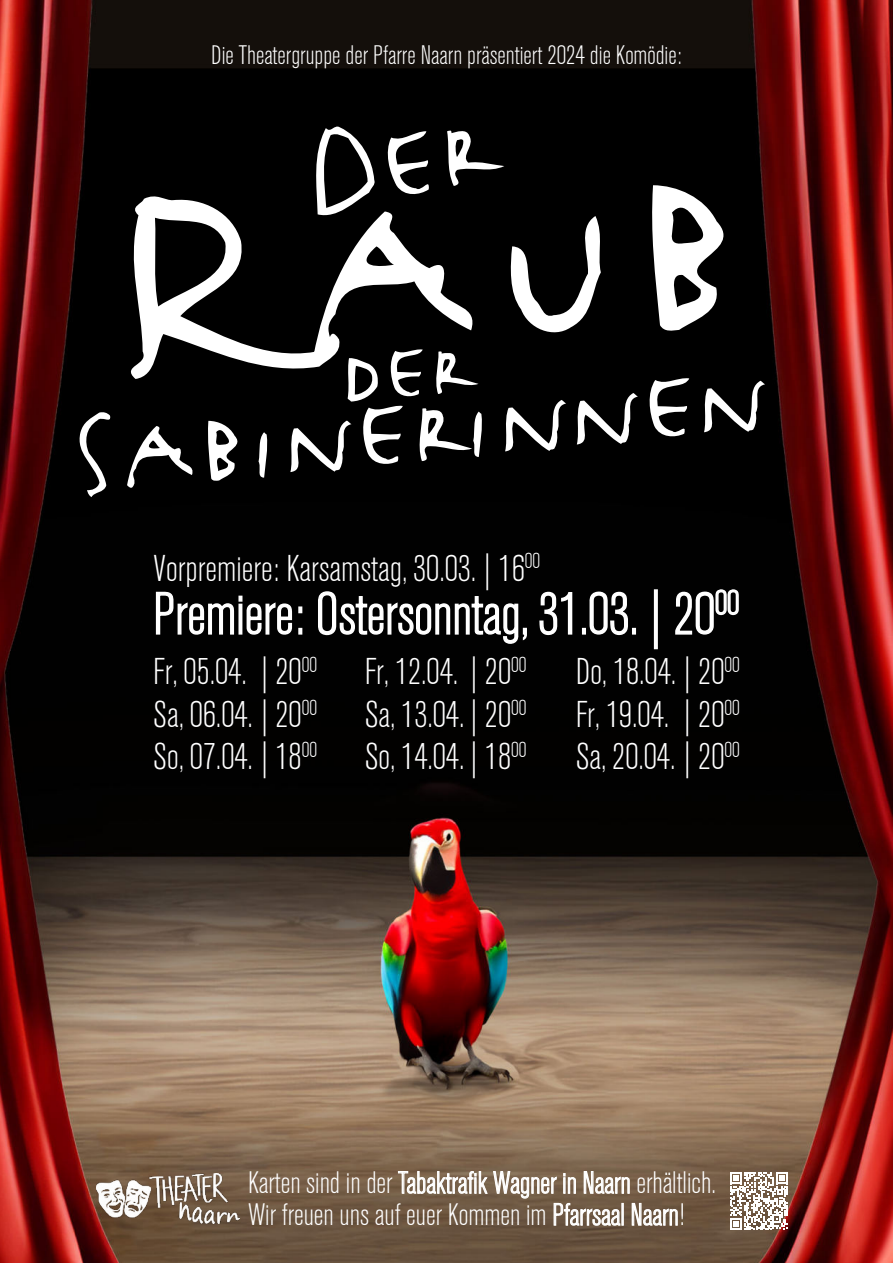
<style>
.page{position:relative;width:893px;height:1263px;background:#fff}
.page>*{position:absolute;margin:0;border:0;box-sizing:border-box;transform-origin:0 0}
.t1{font:300 condensed 58.5px "Akzidenz Grotesk BQ";color:#fff}
.t2{font:300 condensed 36.9px/42.6px "Akzidenz Grotesk BQ";color:#fff;text-align:justify}
.t3{font:300 condensed 30.75px/32px "Akzidenz Grotesk BQ";color:#fff}
.t4{font:300 condensed 26.55px "Akzidenz Grotesk BQ";color:#fff}
</style>
<div class="page">
<img style="left:0;top:0;width:893px;height:1263px">
<svg style="left:312px;top:124px;width:192px;height:61px"></svg>
<svg style="left:120px;top:185px;width:627px;height:192px;fill:#000"></svg>
<svg style="left:347px;top:348px;width:132px;height:29px"></svg>
<svg style="left:75px;top:377px;width:690px;height:120px;background:#1f1f1f"></svg>
<svg style="left:397px;top:1163px;width:281px;height:71px;background:#877462"></svg>
<img style="left:96px;top:1173px;width:143px;height:50px">
<svg style="left:155px;top:590px;width:147px;height:46px;background:#3d3d3d"></svg>
<svg style="left:317px;top:590px;width:211px;height:55px;background:#373737"></svg>
<svg style="left:539px;top:591px;width:34px;height:45px;background:#464646"></svg>
<svg style="left:582px;top:591px;width:54px;height:45px;background:#3e3e3e"></svg>
<div style="left:654px;top:589px;width:4px;height:60px;border:1px solid #fff"></div>
<svg style="left:674px;top:589px;width:65px;height:46px;background:#484848"></svg>
<svg style="left:730px;top:1172px;width:58px;height:58px"></svg>
<p class="t4" style="left:211px;top:44px;width:472px">Die Theatergruppe der Pfarre Naarn präsentiert 2024 die Komödie:</p>
<p class="t2" style="left:153px;top:550px;width:388px">Vorpremiere: Karsamstag, 30.03. | 16<sup>00</sup></p>
<h1 class="t1" style="left:153px;top:590px;width:587px">Premiere: Ostersonntag, 31.03. | 20<sup>00</sup></h1>
<p class="t2" style="left:153px;top:654px;width:165px">Fr, 05.04. | 20<sup>00<br></sup>Sa, 06.04. | 20<sup>00<br></sup>So, 07.04. | 18<sup>00</sup></p>
<p class="t2" style="left:576px;top:654px;width:166px">Do, 18.04. | 20<sup>00<br></sup>Fr, 19.04. | 20<sup>00<br></sup>Sa, 20.04. | 20<sup>00</sup></p>
<p class="t2" style="left:365px;top:654px;width:163px">Fr, 12.04. | 20<sup>00<br></sup>Sa, 13.04.| 20<sup>00<br></sup>So, 14.04.| 18<sup>00</sup></p>
<p class="t3" style="left:248px;top:1169px;width:469px">Karten sind in der Tabaktrafik Wagner in Naarn erhältlich.<br>Wir freuen uns auf euer Kommen im Pfarrsaal Naarn!</p>
</div>
